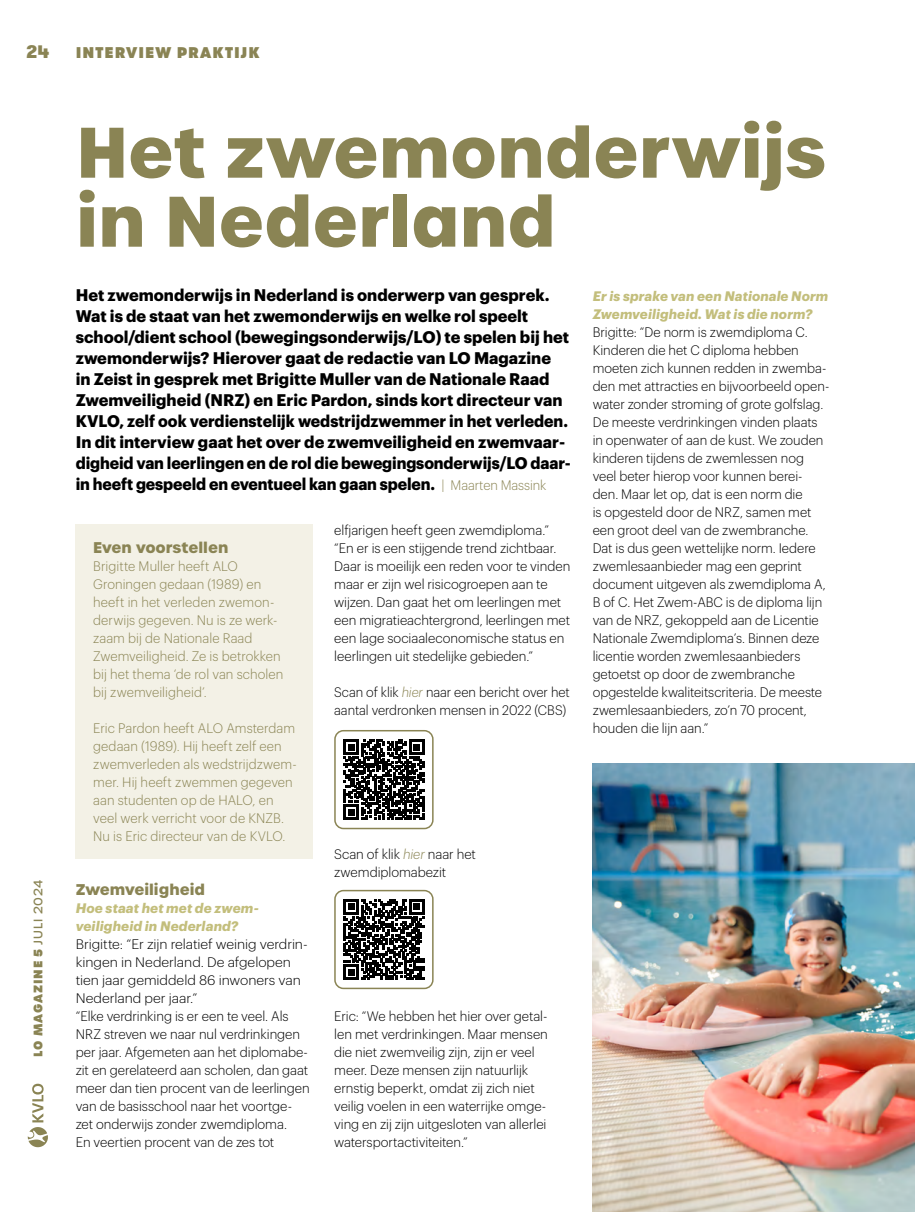
<style>
.page{position:relative;width:915px;height:1212px;background:#fff}
.page>*{position:absolute;margin:0;border:0;box-sizing:border-box;transform-origin:0 0}
.t1{font:700 69px/69px "Urbane";letter-spacing:-.005em;color:#8a8454}
.t2{font:900 18px "GT Walsheim Pro";color:#8a8454}
.t3{font:700 16.5px/21px "Graphik";color:#000}
.t4{font:700 15px "Urbane";color:#8a8454}
.t5{font:800 15px "Urbane";letter-spacing:.06em;color:#8a8454}
.t6{font:300 13.5px/18px "Graphik";color:#000}
.t7{font:300 13.5px/18px "Graphik";color:#000;scale:.96 1}
.t8{font:300 13.5px/18px "Graphik";letter-spacing:.005em;color:#8a8454;scale:.96 1}
.t9{font:italic 700 13.5px/18px "Graphik";letter-spacing:.01em;color:#c3be7c}
.t10{font:300 13.5px/18px "Graphik";color:#000;scale:.95 1}
.t11{font:800 12px "Urbane";letter-spacing:.07em;color:#8a8454}
.s1{font-weight:500}
.s2{font-weight:300;font-size:13.5px;color:#8a8454}
.s3{font-style:italic;color:#8a8454}
</style>
<div class="page">
<div style="left:76px;top:525px;width:237px;height:334px;background:#f3f1e6"></div>
<svg style="left:28px;top:1084px;width:20px;height:63px"></svg>
<svg style="left:343px;top:739px;width:81px;height:81px"></svg>
<div style="left:334px;top:730px;width:99px;height:99px;border:2px solid #8a8454;border-radius:9px"></div>
<svg style="left:343px;top:899px;width:81px;height:81px"></svg>
<div style="left:334px;top:890px;width:99px;height:99px;border:2px solid #8a8454;border-radius:9px"></div>
<img style="left:592px;top:763px;width:322px;height:449px">
<h2 class="t2" style="left:26px;top:40px;width:25px">24</h2>
<p class="t11" style="left:30px;top:1057px;width:179px;rotate:-90deg">LO MAGAZINE 5 <span class="s1">JULI 2024</span></p>
<p class="t5" style="left:76px;top:42px;width:185px">INTERVIEW PRAKTIJK</p>
<h1 class="t1" style="left:76px;top:119px;width:751px">Het zwemonderwijs in Nederland</h1>
<p class="t3" style="left:76px;top:283px;width:496px">Het zwemonderwijs in Nederland is onderwerp van gesprek.<br>Wat is de staat van het zwemonderwijs en welke rol speelt school/dient school (bewegingsonderwijs/LO) te spelen bij het zwemonderwijs? Hierover gaat de redactie van LO Magazine<br>in Zeist in gesprek met Brigitte Muller van de Nationale Raad Zwemveiligheid (NRZ) en Eric Pardon, sinds kort directeur van KVLO, zelf ook verdienstelijk wedstrijdzwemmer in het verleden.<br>In dit interview gaat het over de zwemveiligheid en zwemvaar&shy;digheid van leerlingen en de rol die bewegingsonderwijs/LO daar&shy;in heeft gespeeld en eventueel kan gaan spelen. <span class="s2">| Maarten Massink</span></p>
<p class="t4" style="left:93px;top:537px;width:137px">Even voorstellen</p>
<p class="t8" style="left:93px;top:556px;width:200px">Brigitte Muller heeft ALO<br>Groningen gedaan (1989) en heeft in het verleden zwemon&shy;derwijs gegeven. Nu is ze werk&shy;zaam bij de Nationale Raad<br>Zwemveiligheid. Ze is betrokken bij het thema ‘de rol van scholen bij zwemveiligheid’.</p>
<p class="t8" style="left:93px;top:718px;width:213px">Eric Pardon heeft ALO Amsterdam gedaan (1989). Hij heeft zelf een zwemverleden als wedstrijdzwem&shy;mer. Hij heeft zwemmen gegeven aan studenten op de HALO, en veel werk verricht voor de KNZB.<br>Nu is Eric directeur van de KVLO.</p>
<p class="t4" style="left:76px;top:879px;width:131px">Zwemveiligheid</p>
<p class="t9" style="left:76px;top:898px;width:184px">Hoe staat het met de zwem&shy;veiligheid in Nederland?</p>
<p class="t6" style="left:76px;top:934px;width:235px">Brigitte: “Er zijn relatief weinig verdrin&shy;kingen in Nederland. De afgelopen tien jaar gemiddeld 86 inwoners van Nederland per jaar.”<br>“Elke verdrinking is er een te veel. Als NRZ streven we naar nul verdrinkingen per jaar. Afgemeten aan het diplomabe&shy;zit en gerelateerd aan scholen, dan gaat meer dan tien procent van de leerlingen van de basisschool naar het voortge&shy;zet onderwijs zonder zwemdiploma.<br>En veertien procent van de zes tot</p>
<p class="t6" style="left:334px;top:520px;width:237px">elfjarigen heeft geen zwemdiploma.” “En er is een stijgende trend zichtbaar.<br>Daar is moeilijk een reden voor te vinden maar er zijn wel risicogroepen aan te wijzen. Dan gaat het om leerlingen met een migratieachtergrond, leerlingen met een lage sociaaleconomische status en leerlingen uit stedelijke gebieden.”</p>
<p class="t10" style="left:334px;top:682px;width:249px">Scan of klik <span class="s3">hier</span> naar een bericht over het aantal verdronken mensen in 2022 (CBS)</p>
<p class="t6" style="left:334px;top:844px;width:143px">Scan of klik <span class="s3">hier</span> naar het zwemdiplomabezit</p>
<p class="t6" style="left:334px;top:1006px;width:215px">Eric: “We hebben het hier over getal&shy;len met verdrinkingen. Maar mensen die niet zwemveilig zijn, zijn er veel meer. Deze mensen zijn natuurlijk ernstig beperkt, omdat zij zich niet veilig voelen in een waterrijke omge&shy;ving en zij zijn uitgesloten van allerlei watersportactiviteiten.”</p>
<p class="t9" style="left:592px;top:286px;width:237px">Er is sprake van een Nationale Norm<br>Zwemveiligheid. Wat is die norm?</p>
<p class="t7" style="left:592px;top:322px;width:248px">Brigitte: “De norm is zwemdiploma C.<br>Kinderen die het C diploma hebben moeten zich kunnen redden in zwemba&shy;den met attracties en bijvoorbeeld open&shy;water zonder stroming of grote golfslag.<br>De meeste verdrinkingen vinden plaats in openwater of aan de kust. We zouden kinderen tijdens de zwemlessen nog veel beter hierop voor kunnen berei&shy;den. Maar let op, dat is een norm die<br>is opgesteld door de NRZ, samen met een groot deel van de zwembranche.<br>Dat is dus geen wettelijke norm. Iedere zwemlesaanbieder mag een geprint document uitgeven als zwemdiploma A, B of C. Het Zwem-ABC is de diploma lijn van de NRZ, gekoppeld aan de Licentie Nationale Zwemdiploma’s. Binnen deze licentie worden zwemlesaanbieders getoetst op door de zwembranche opgestelde kwaliteitscriteria. De meeste zwemlesaanbieders, zo’n 70 procent, houden die lijn aan.”</p>
</div>
